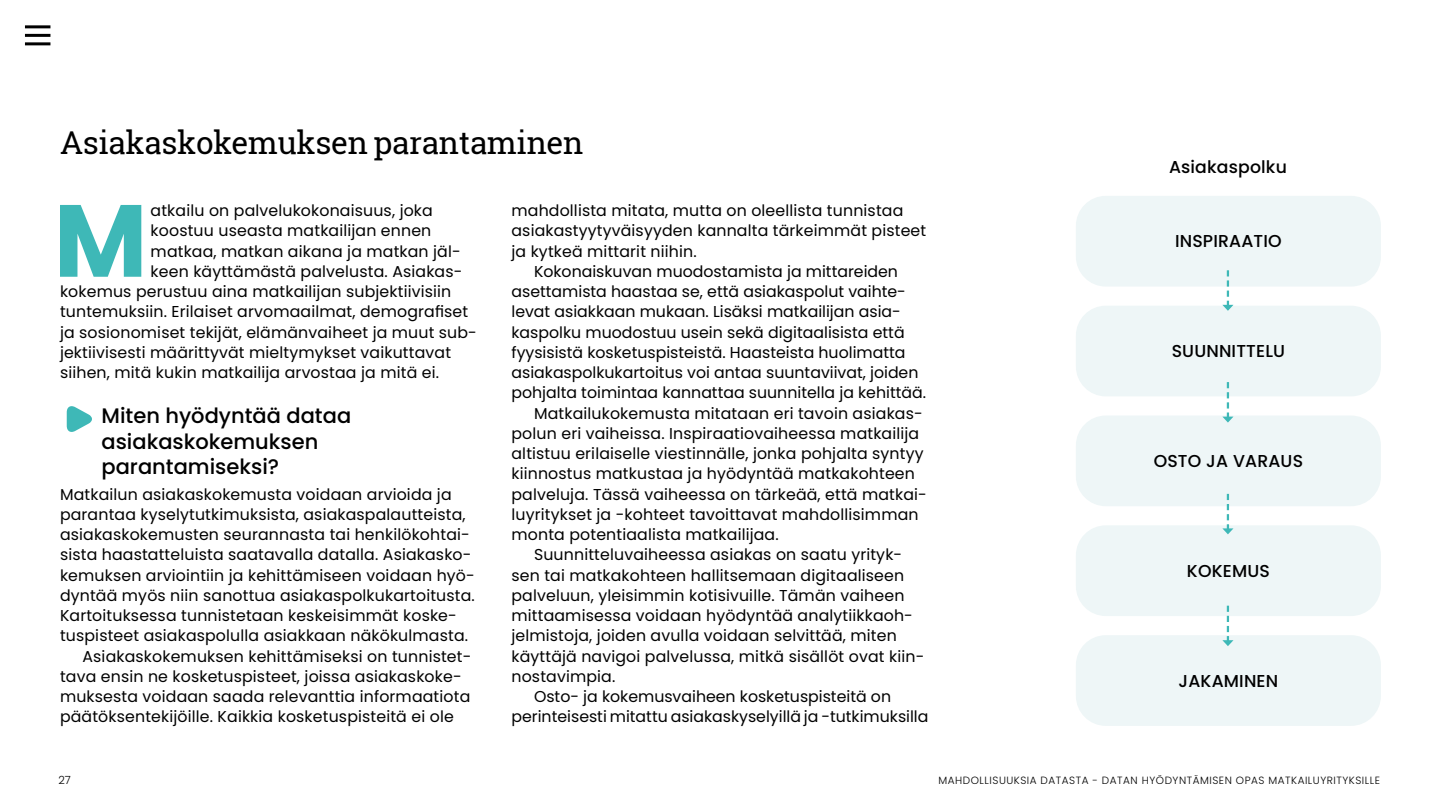
<style>
.page{position:relative;width:1440px;height:810px;background:#fff}
.page>*{position:absolute;margin:0;border:0;box-sizing:border-box;transform-origin:0 0}
.P_leipis_ei_sis{font:700 102.3px "Poppins";color:#3eb8b7}
.H2_otsikko{font:31.5px "Roboto Slab";letter-spacing:-.01em;color:#000}
.H4_otsikko{font:500 21px/25.2px "Poppins";color:#000}
.H5_otsikko{font:500 17.25px "Poppins";letter-spacing:.01em;color:#000}
.P_leipis_sis{font:15.75px/20.2px "Poppins";letter-spacing:.01em;color:#000}
.P_leipis_ei_sis-2{font:15.75px/20.2px "Poppins";letter-spacing:.01em;color:#000}
.t1{font:300 11.25px "Poppins";color:#000}
.t2{font:300 10.5px "Poppins";letter-spacing:.05em;color:#000}
</style>
<div class="page">
<hr style="left:25px;top:34px;width:25px;height:3px;background:#000">
<hr style="left:25px;top:42px;width:25px;height:3px;background:#000">
<hr style="left:25px;top:25px;width:25px;height:3px;background:#000">
<svg style="left:67px;top:406px;width:25px;height:26px"></svg>
<div style="left:1076px;top:196px;width:305px;height:91px;background:#eef6f7;border-radius:30px"></div>
<div style="left:1076px;top:416px;width:305px;height:90px;background:#eef6f7;border-radius:30px"></div>
<div style="left:1076px;top:306px;width:305px;height:90px;background:#eef6f7;border-radius:30px"></div>
<div style="left:1076px;top:525px;width:305px;height:91px;background:#eef6f7;border-radius:30px"></div>
<div style="left:1076px;top:635px;width:305px;height:91px;background:#eef6f7;border-radius:30px"></div>
<svg style="left:1222px;top:270px;width:11px;height:41px"></svg>
<svg style="left:1222px;top:382px;width:11px;height:41px"></svg>
<svg style="left:1222px;top:494px;width:11px;height:40px"></svg>
<svg style="left:1222px;top:606px;width:11px;height:40px"></svg>
<h2 class="H2_otsikko" style="left:60px;top:121px;width:525px">Asiakaskokemuksen parantaminen</h2>
<p class="P_leipis_ei_sis" style="left:54px;top:182px;width:95px">M</p>
<p class="P_leipis_ei_sis-2" style="left:151px;top:200px;width:284px">atkailu on palvelukokonaisuus, joka</p>
<p class="P_leipis_ei_sis-2" style="left:151px;top:221px;width:282px">koostuu useasta matkailijan ennen</p>
<p class="P_leipis_ei_sis-2" style="left:151px;top:241px;width:312px">matkaa, matkan aikana ja matkan jäl-</p>
<p class="P_leipis_ei_sis-2" style="left:151px;top:261px;width:313px">keen käyttämästä palvelusta. Asiakas-</p>
<p class="P_leipis_ei_sis-2" style="left:60px;top:281px;width:393px">kokemus perustuu aina matkailijan subjektiivisiin</p>
<p class="P_leipis_ei_sis-2" style="left:60px;top:302px;width:410px">tuntemuksiin. Erilaiset arvomaailmat, demografiset</p>
<p class="P_leipis_ei_sis-2" style="left:60px;top:322px;width:419px">ja sosionomiset tekijät, elämänvaiheet ja muut sub-</p>
<p class="P_leipis_ei_sis-2" style="left:60px;top:342px;width:393px">jektiivisesti määrittyvät mieltymykset vaikuttavat</p>
<p class="P_leipis_ei_sis-2" style="left:60px;top:362px;width:381px">siihen, mitä kukin matkailija arvostaa ja mitä ei.</p>
<h4 class="H4_otsikko" style="left:102px;top:404px;width:251px">Miten hyödyntää dataa asiakaskokemuksen parantamiseksi?</h4>
<p class="P_leipis_ei_sis-2" style="left:60px;top:484px;width:416px">Matkailun asiakaskokemusta voidaan arvioida ja parantaa kyselytutkimuksista, asiakaspalautteista, asiakaskokemusten seurannasta tai henkilökohtai&shy;sista haastatteluista saatavalla datalla. Asiakasko&shy;kemuksen arviointiin ja kehittämiseen voidaan hyö&shy;dyntää myös niin sanottua asiakaspolkukartoitusta.<br>Kartoituksessa tunnistetaan keskeisimmät koske&shy;tuspisteet asiakaspolulla asiakkaan näkökulmasta.</p>
<p class="P_leipis_sis" style="left:60px;top:646px;width:413px;text-indent:22px">Asiakaskokemuksen kehittämiseksi on tunnistet&shy;tava ensin ne kosketuspisteet, joissa asiakaskoke&shy;muksesta voidaan saada relevanttia informaatiota päätöksentekijöille. Kaikkia kosketuspisteitä ei ole</p>
<p class="P_leipis_sis" style="left:512px;top:200px;width:416px">mahdollista mitata, mutta on oleellista tunnistaa asiakastyytyväisyyden kannalta tärkeimmät pisteet ja kytkeä mittarit niihin.</p>
<p class="P_leipis_sis" style="left:512px;top:261px;width:416px;text-indent:22px">Kokonaiskuvan muodostamista ja mittareiden asettamista haastaa se, että asiakaspolut vaihte&shy;levat asiakkaan mukaan. Lisäksi matkailijan asia&shy;kaspolku muodostuu usein sekä digitaalisista että fyysisistä kosketuspisteistä. Haasteista huolimatta asiakaspolkukartoitus voi antaa suuntaviivat, joiden pohjalta toimintaa kannattaa suunnitella ja kehittää.</p>
<p class="P_leipis_sis" style="left:512px;top:403px;width:417px;text-indent:22px">Matkailukokemusta mitataan eri tavoin asiakas&shy;polun eri vaiheissa. Inspiraatiovaiheessa matkailija altistuu erilaiselle viestinnälle, jonka pohjalta syntyy kiinnostus matkustaa ja hyödyntää matkakohteen palveluja. Tässä vaiheessa on tärkeää, että matkai&shy;luyritykset ja -kohteet tavoittavat mahdollisimman monta potentiaalista matkailijaa.</p>
<p class="P_leipis_sis" style="left:512px;top:545px;width:414px;text-indent:22px">Suunnitteluvaiheessa asiakas on saatu yrityk&shy;sen tai matkakohteen hallitsemaan digitaaliseen palveluun, yleisimmin kotisivuille. Tämän vaiheen mittaamisessa voidaan hyödyntää analytiikkaoh&shy;jelmistoja, joiden avulla voidaan selvittää, miten käyttäjä navigoi palvelussa, mitkä sisällöt ovat kiin&shy;nostavimpia.</p>
<p class="P_leipis_sis" style="left:512px;top:686px;width:418px;text-indent:22px">Osto- ja kokemusvaiheen kosketuspisteitä on perinteisesti mitattu asiakaskyselyillä ja -tutkimuksilla</p>
<h5 class="H5_otsikko" style="left:1169px;top:156px;width:119px">Asiakaspolku</h5>
<h5 class="H5_otsikko" style="left:1175px;top:231px;width:108px">INSPIRAATIO</h5>
<h5 class="H5_otsikko" style="left:1172px;top:341px;width:115px">SUUNNITTELU</h5>
<h5 class="H5_otsikko" style="left:1154px;top:451px;width:151px">OSTO JA VARAUS</h5>
<h5 class="H5_otsikko" style="left:1187px;top:561px;width:84px">KOKEMUS</h5>
<h5 class="H5_otsikko" style="left:1179px;top:671px;width:101px">JAKAMINEN</h5>
<p class="t1" style="left:58px;top:773px;width:14px">27</p>
<p class="t2" style="left:939px;top:774px;width:443px">MAHDOLLISUUKSIA DATASTA - DATAN HYÖDYNTÄMISEN OPAS MATKAILUYRITYKSILLE</p>
</div>
